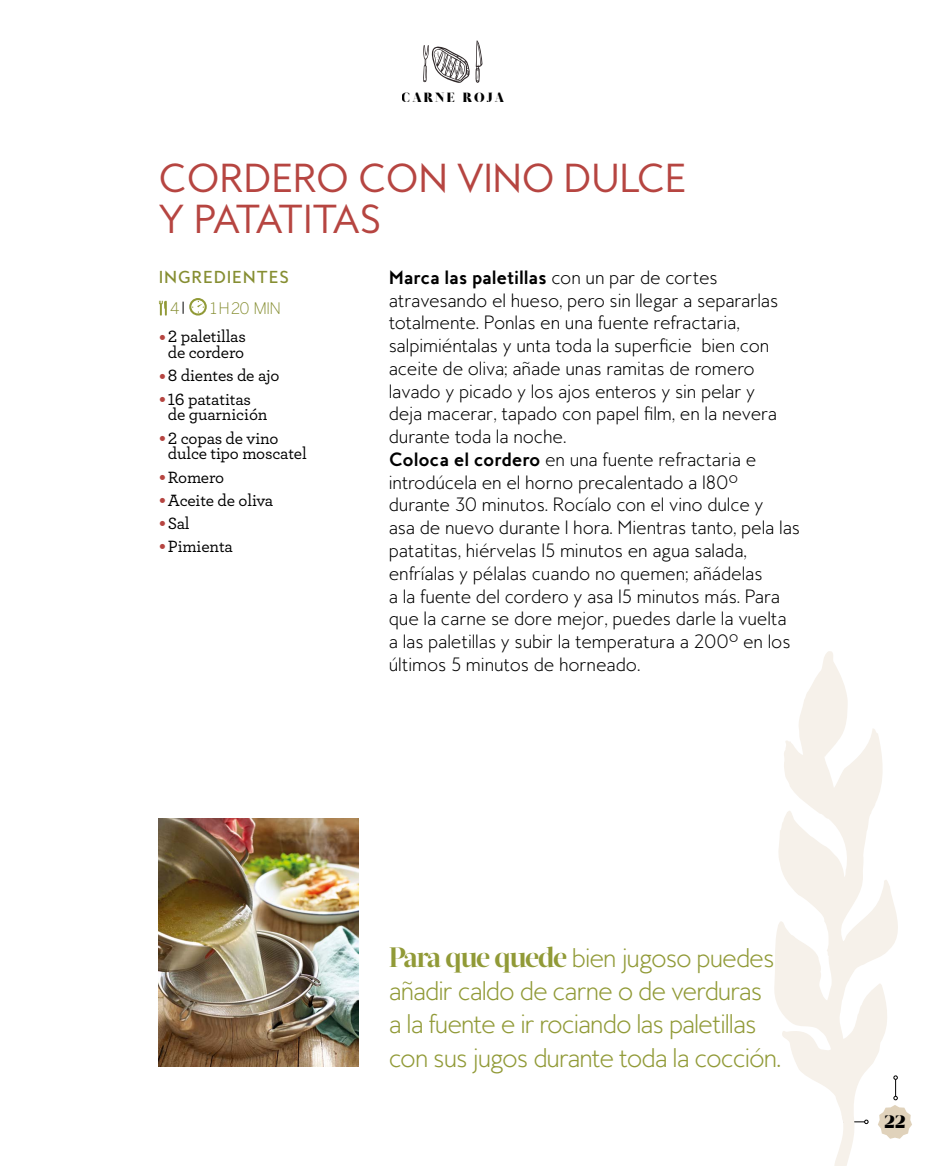
<style>
.page{position:relative;width:943px;height:1166px;background:#fff}
.page>*{position:absolute;margin:0;border:0;box-sizing:border-box;transform-origin:0 0}
.t1{font:36.75px/40.2px "MB Empire";letter-spacing:-.02em;color:#b64541}
.t2{font:300 24.5px/33.2px "MB Empire";letter-spacing:-.04em;color:#919a37}
.t3{font:300 17.5px/22.8px "MB Empire";letter-spacing:-.005em;color:#000}
.t4{font:17.5px "Breve Display Stencil";color:#000}
.t5{font:17.15px/15.8px "Archer Medium LF";letter-spacing:-.01em;color:#000}
.t6{font:500 15.75px "MB Empire";letter-spacing:.04em;color:#868e32}
.t7{font:300 15.75px "Benton Sans";color:#868e32}
.t8{font:900 13.3px "Acta Display";letter-spacing:.155em;color:#000}
.s1{font-weight:700}
.s2{font-family:"Circular Std";font-size:12.25px;color:#b64541}
.s3{font-family:"Acta Display";font-weight:700;font-size:28px}
</style>
<div class="page">
<svg style="left:901px;top:1107px;width:11px;height:31px"></svg>
<svg style="left:159px;top:300px;width:8px;height:15px"></svg>
<svg style="left:183px;top:298px;width:24px;height:17px"></svg>
<img style="left:158px;top:818px;width:200px;height:248px">
<svg style="left:774px;top:651px;width:127px;height:515px"></svg>
<svg style="left:423px;top:41px;width:59px;height:42px"></svg>
<p class="t8" style="left:402px;top:89px;width:104px">CARNE ROJA</p>
<h1 class="t1" style="left:159px;top:158px;width:530px">CORDERO CON VINO DULCE<br>Y PATATITAS</h1>
<p class="t3" style="left:389px;top:266px;width:413px"><span class="s1">Marca las paletillas</span> con un par de cortes atravesando el hueso, pero sin llegar a separarlas totalmente. Ponlas en una fuente refractaria, salpimiéntalas y unta toda la superficie bien con aceite de oliva; añade unas ramitas de romero lavado y picado y los ajos enteros y sin pelar y<br>deja macerar, tapado con papel film, en la nevera durante toda la noche.<br><span class="s1">Coloca el cordero</span> en una fuente refractaria e introdúcela en el horno precalentado a 180º durante 30 minutos. Rocíalo con el vino dulce y<br>asa de nuevo durante 1 hora. Mientras tanto, pela las patatitas, hiérvelas 15 minutos en agua salada, enfríalas y pélalas cuando no quemen; añádelas<br>a la fuente del cordero y asa 15 minutos más. Para que la carne se dore mejor, puedes darle la vuelta a las paletillas y subir la temperatura a 200º en los últimos 5 minutos de horneado.</p>
<p class="t6" style="left:159px;top:266px;width:132px">INGREDIENTES</p>
<p class="t7" style="left:170px;top:299px;width:11px">4</p>
<p class="t7" style="left:210px;top:299px;width:72px">1 H 20 MIN</p>
<p class="t5" style="left:159px;top:328px;width:88px;text-align:center"><span class="s2">•</span> 2 paletillas de cordero</p>
<p class="t5" style="left:159px;top:367px;width:122px"><span class="s2">•</span> 8 dientes de ajo</p>
<p class="t5" style="left:168px;top:391px;width:101px;text-indent:-9px"><span class="s2">•</span> 16 patatitas de guarnición</p>
<p class="t5" style="left:168px;top:429px;width:140px;text-indent:-9px"><span class="s2">•</span> 2 copas de vino dulce tipo moscatel</p>
<p class="t5" style="left:159px;top:468px;width:67px"><span class="s2">•</span> Romero</p>
<p class="t5" style="left:159px;top:492px;width:116px"><span class="s2">•</span> Aceite de oliva</p>
<p class="t5" style="left:159px;top:515px;width:32px"><span class="s2">•</span> Sal</p>
<p class="t5" style="left:159px;top:538px;width:75px"><span class="s2">•</span> Pimienta</p>
<h2 class="t2" style="left:389px;top:941px;width:394px"><span class="s3">Para que quede</span> bien jugoso puedes añadir caldo de carne o de verduras a la fuente e ir rociando las paletillas con sus jugos durante toda la cocción.</h2>
<p class="t4" style="left:884px;top:1111px;width:23px">22</p>
</div>
